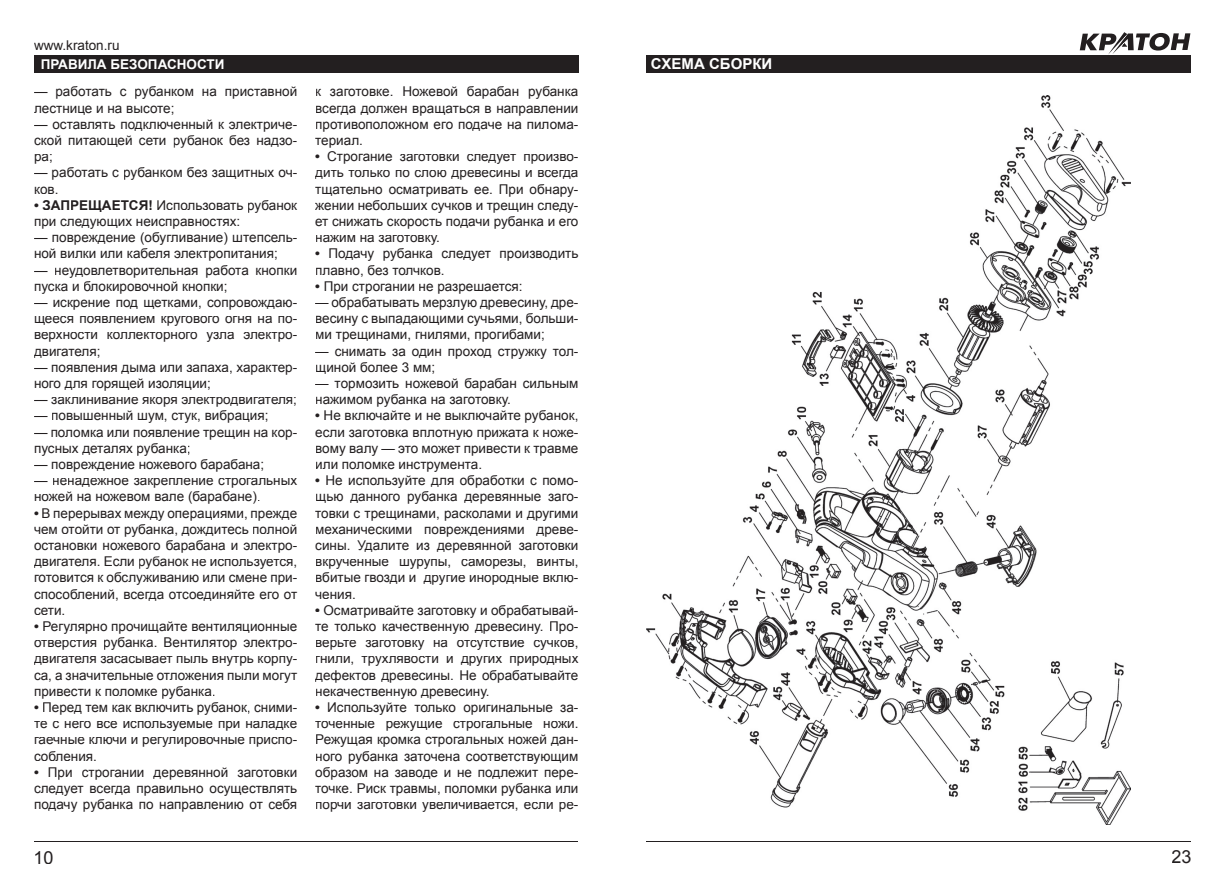
<style>
.page{position:relative;width:1225px;height:893px;background:#fff}
.page>*{position:absolute;margin:0;border:0;box-sizing:border-box;transform-origin:0 0}
.t1{font:18px "Arial";color:#231f20}
.t2{font:700 15px "Arial";color:#fff}
.t3{font:13.5px/16.2px "Arial";color:#231f20;text-align:justify}
.t4{font:700 13.5px "Arial";color:#fff}
.s1{font-weight:700}
</style>
<div class="page">
<hr style="left:646px;top:841px;width:545px;height:1px;background:#231f20">
<svg style="left:1079px;top:32px;width:111px;height:22px"></svg>
<hr style="left:34px;top:841px;width:544px;height:1px;background:#231f20">
<div style="left:34px;top:55px;width:544px;height:18px;background:#231f20"></div>
<div style="left:646px;top:55px;width:545px;height:18px;background:#231f20"></div>
<img style="left:646px;top:95px;width:485px;height:730px">
<p class="t3" style="left:34px;top:37px;width:87px">www.kraton.ru</p>
<p class="t4" style="left:41px;top:55px;width:185px">ПРАВИЛА БЕЗОПАСНОСТИ</p>
<p class="t3" style="left:34px;top:84px;width:265px">— работать с рубанком на приставной лестнице и на высоте;</p>
<p class="t3" style="left:34px;top:116px;width:265px">— оставлять подключенный к электриче&shy;ской питающей сети рубанок без надзо&shy;ра;</p>
<p class="t3" style="left:34px;top:165px;width:265px">— работать с рубанком без защитных оч&shy;ков.</p>
<p class="t3" style="left:34px;top:197px;width:265px"><span class="s1">• ЗАПРЕЩАЕТСЯ!</span> Использовать рубанок при следующих неисправностях:</p>
<p class="t3" style="left:34px;top:229px;width:265px">— повреждение (обугливание) штепсель&shy;ной вилки или кабеля электропитания;</p>
<p class="t3" style="left:34px;top:262px;width:265px">— неудовлетворительная работа кнопки пуска и блокировочной кнопки;</p>
<p class="t3" style="left:34px;top:294px;width:265px">— искрение под щетками, сопровождаю&shy;щееся появлением кругового огня на по&shy;верхности коллекторного узла электро&shy;двигателя;</p>
<p class="t3" style="left:34px;top:359px;width:265px">— появления дыма или запаха, характер&shy;ного для горящей изоляции;</p>
<p class="t3" style="left:34px;top:391px;width:264px">— заклинивание якоря электродвигателя;</p>
<p class="t3" style="left:34px;top:408px;width:236px">— повышенный шум, стук, вибрация;</p>
<p class="t3" style="left:34px;top:424px;width:265px">— поломка или появление трещин на кор&shy;пусных деталях рубанка;</p>
<p class="t3" style="left:34px;top:456px;width:232px">— повреждение ножевого барабана;</p>
<p class="t3" style="left:34px;top:472px;width:265px">— ненадежное закрепление строгальных ножей на ножевом вале (барабане).</p>
<p class="t3" style="left:34px;top:505px;width:265px"><span class="s1">•</span> В перерывах между операциями, прежде чем отойти от рубанка, дождитесь полной остановки ножевого барабана и электро&shy;двигателя. Если рубанок не используется, готовится к обслуживанию или смене при&shy;способлений, всегда отсоединяйте его от сети.</p>
<p class="t3" style="left:34px;top:618px;width:265px"><span class="s1">•</span> Регулярно прочищайте вентиляционные отверстия рубанка. Вентилятор электро&shy;двигателя засасывает пыль внутрь корпу&shy;са, а значительные отложения пыли могут привести к поломке рубанка.</p>
<p class="t3" style="left:34px;top:699px;width:265px"><span class="s1">•</span> Перед тем как включить рубанок, сними&shy;те с него все используемые при наладке гаечные ключи и регулировочные приспо&shy;собления.</p>
<p class="t3" style="left:34px;top:764px;width:265px"><span class="s1">•</span> При строгании деревянной заготовки следует всегда правильно осуществлять подачу рубанка по направлению от себя</p>
<h1 class="t1" style="left:34px;top:845px;width:22px">10</h1>
<p class="t3" style="left:315px;top:84px;width:265px">к заготовке. Ножевой барабан рубанка всегда должен вращаться в направлении противоположном его подаче на пилома&shy;териал.</p>
<p class="t3" style="left:315px;top:148px;width:265px"><span class="s1">•</span> Строгание заготовки следует произво&shy;дить только по слою древесины и всегда тщательно осматривать ее. При обнару&shy;жении небольших сучков и трещин следу&shy;ет снижать скорость подачи рубанка и его нажим на заготовку.</p>
<p class="t3" style="left:315px;top:246px;width:265px"><span class="s1">•</span> Подачу рубанка следует производить плавно, без толчков.</p>
<p class="t3" style="left:315px;top:278px;width:209px"><span class="s1">•</span> При строгании не разрешается:</p>
<p class="t3" style="left:315px;top:294px;width:265px">— обрабатывать мерзлую древесину, дре&shy;весину с выпадающими сучьями, больши&shy;ми трещинами, гнилями, прогибами;</p>
<p class="t3" style="left:315px;top:343px;width:265px">— снимать за один проход стружку тол&shy;щиной более 3 мм;</p>
<p class="t3" style="left:315px;top:375px;width:265px">— тормозить ножевой барабан сильным нажимом рубанка на заготовку.</p>
<p class="t3" style="left:315px;top:408px;width:265px"><span class="s1">•</span> Не включайте и не выключайте рубанок, если заготовка вплотную прижата к ноже&shy;вому валу — это может привести к травме или поломке инструмента.</p>
<p class="t3" style="left:315px;top:472px;width:265px"><span class="s1">•</span> Не используйте для обработки с помо&shy;щью данного рубанка деревянные заго&shy;товки с трещинами, расколами и другими механическими повреждениями древе&shy;сины. Удалите из деревянной заготовки вкрученные шурупы, саморезы, винты, вбитые гвозди и другие инородные вклю&shy;чения.</p>
<p class="t3" style="left:315px;top:602px;width:265px"><span class="s1">•</span> Осматривайте заготовку и обрабатывай&shy;те только качественную древесину. Про&shy;верьте заготовку на отсутствие сучков, гнили, трухлявости и других природных дефектов древесины. Не обрабатывайте некачественную древесину.</p>
<p class="t3" style="left:315px;top:699px;width:265px"><span class="s1">•</span> Используйте только оригинальные за&shy;точенные режущие строгальные ножи.<br>Режущая кромка строгальных ножей дан&shy;ного рубанка заточена соответствующим образом на заводе и не подлежит пере&shy;точке. Риск травмы, поломки рубанка или порчи заготовки увеличивается, если ре-</p>
<p class="t2" style="left:651px;top:54px;width:123px">CХЕМА СБОРКИ</p>
<h1 class="t1" style="left:1171px;top:845px;width:22px">23</h1>
</div>
